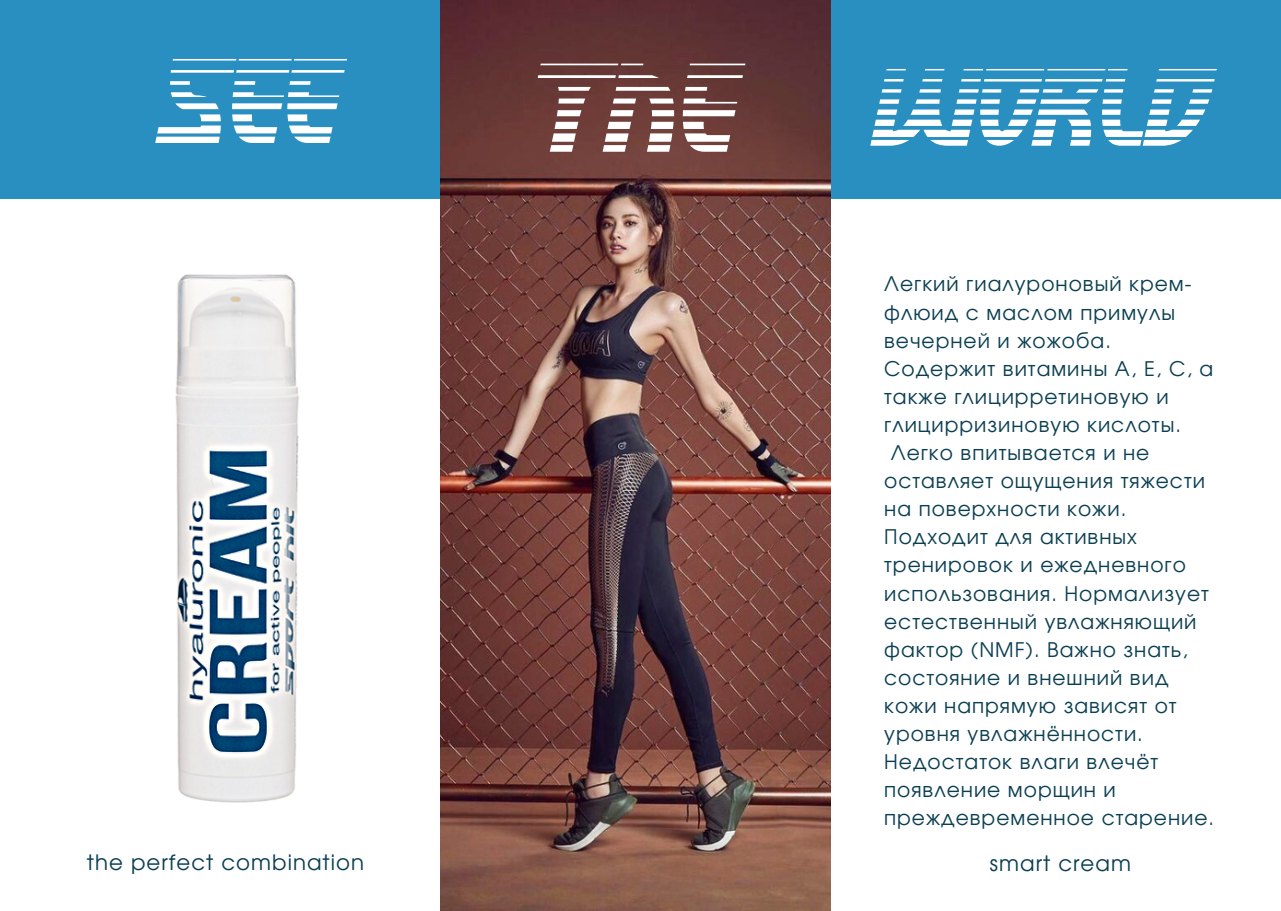
<style>
.page{position:relative;width:1281px;height:911px;background:#fff}
.page>*{position:absolute;margin:0;border:0;box-sizing:border-box;transform-origin:0 0}
.t1{font:italic 132.9px "SF Retroesque FX";color:#fff}
.t2{font:italic 126.75px "SF Retroesque FX";color:#fff}
.t3{font:italic 115.65px "SF Retroesque FX";color:#fff}
.t4{font:21.3px "Evolventa";letter-spacing:.05em;color:#0b3f52}
.t5{font:20.1px "Evolventa";letter-spacing:.05em;color:#0b3f52}
</style>
<div class="page">
<div style="left:0;top:0;width:450px;height:198px;background:#288fc0"></div>
<div style="left:830px;top:0;width:450px;height:198px;background:#288fc0"></div>
<img style="left:175px;top:274px;width:124px;height:528px">
<img style="left:440px;top:0;width:390px;height:910px">
<p class="t2" style="left:153px;top:32px;width:178px">SEE</p>
<p class="t1" style="left:522px;top:35px;width:208px">THE</p>
<p class="t3" style="left:867px;top:44px;width:335px">WORLD</p>
<p class="t5" style="left:884px;top:275px;width:309px">Легкий гиалуроновый крем-</p>
<p class="t5" style="left:884px;top:303px;width:292px">флюид с маслом примулы</p>
<p class="t5" style="left:884px;top:331px;width:228px">вечерней и жожоба.</p>
<p class="t5" style="left:884px;top:359px;width:331px">Содержит витамины А, Е, С, а</p>
<p class="t5" style="left:884px;top:387px;width:286px">также глицирретиновую и</p>
<p class="t5" style="left:884px;top:415px;width:298px">глицирризиновую кислоты.</p>
<p class="t5" style="left:890px;top:444px;width:260px">Легко впитывается и не</p>
<p class="t5" style="left:884px;top:472px;width:322px">оставляет ощущения тяжести</p>
<p class="t5" style="left:884px;top:500px;width:243px">на поверхности кожи.</p>
<p class="t5" style="left:884px;top:528px;width:254px">Подходит для активных</p>
<p class="t5" style="left:884px;top:556px;width:303px">тренировок и ежедневного</p>
<p class="t5" style="left:884px;top:584px;width:326px">использования. Нормализует</p>
<p class="t5" style="left:884px;top:612px;width:314px">естественный увлажняющий</p>
<p class="t5" style="left:884px;top:640px;width:305px">фактор (NMF). Важно знать,</p>
<p class="t5" style="left:884px;top:668px;width:286px">состояние и внешний вид</p>
<p class="t5" style="left:884px;top:696px;width:294px">кожи напрямую зависят от</p>
<p class="t5" style="left:884px;top:724px;width:260px">уровня увлажнённости.</p>
<p class="t5" style="left:884px;top:752px;width:275px">Недостаток влаги влечёт</p>
<p class="t5" style="left:884px;top:780px;width:233px">появление морщин и</p>
<p class="t5" style="left:884px;top:809px;width:331px">преждевременное старение.</p>
<p class="t4" style="left:87px;top:852px;width:279px">the perfect combination</p>
<p class="t4" style="left:989px;top:853px;width:143px">smart cream</p>
</div>
